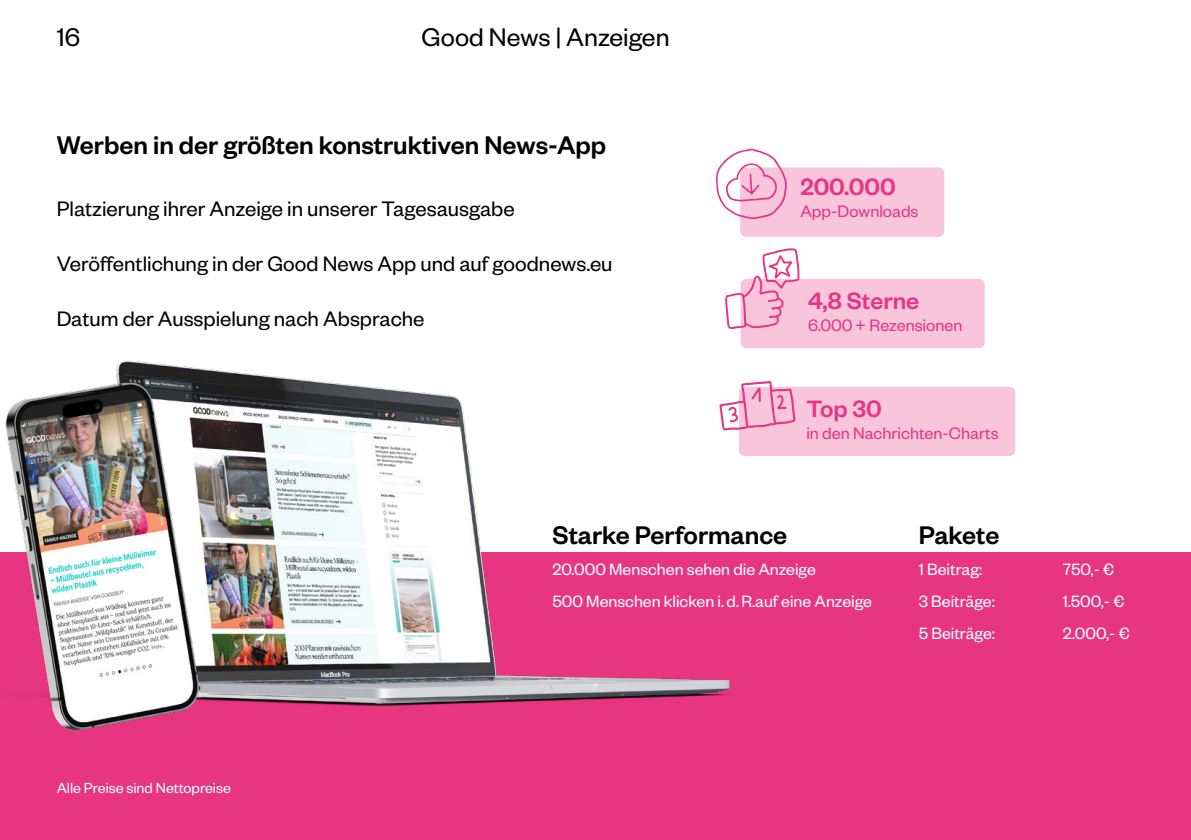
<style>
.page{position:relative;width:1191px;height:840px;background:#fff}
.page>*{position:absolute;margin:0;border:0;box-sizing:border-box;transform-origin:0 0}
.t1{font:500 28px "Founders Grotesk";color:#000}
.t2{font:28px "Founders Grotesk";color:#000}
.t3{font:500 26px "Founders Grotesk";color:#e73581}
.t4{font:23px "Founders Grotesk";color:#000}
.t5{font:18.2px "Founders Grotesk";color:#e73581}
.t6{font:18px/31.6px "Founders Grotesk";color:#fff}
.t7{font:16px "Founders Grotesk";color:#fff}
</style>
<div class="page">
<div style="left:0;top:552px;width:1191px;height:287px;background:#e73581"></div>
<div style="left:740px;top:279px;width:244px;height:69px;background:#f8c5da;border-radius:6px"></div>
<div style="left:739px;top:386px;width:276px;height:70px;background:#f8c5da;border-radius:6px"></div>
<img style="left:217px;top:233px;width:596px;height:473px">
<img style="left:5px;top:360px;width:212px;height:371px">
<div style="left:740px;top:167px;width:204px;height:69px;background:#f8c5da;border-radius:6px"></div>
<svg style="left:715px;top:148px;width:72px;height:71px"></svg>
<p class="t2" style="left:57px;top:20px;width:25px">16</p>
<p class="t2" style="left:421px;top:20px;width:249px">Good News | Anzeigen</p>
<p class="t1" style="left:57px;top:128px;width:551px">Werben in der größten konstruktiven News-App</p>
<p class="t4" style="left:57px;top:194px;width:459px">Platzierung ihrer Anzeige in unserer Tagesausgabe</p>
<p class="t4" style="left:57px;top:249px;width:557px">Veröffentlichung in der Good News App und auf goodnews.eu</p>
<p class="t4" style="left:57px;top:304px;width:369px">Datum der Ausspielung nach Absprache</p>
<p class="t3" style="left:800px;top:170px;width:97px">200.000</p>
<p class="t5" style="left:800px;top:200px;width:120px">App-Downloads</p>
<p class="t3" style="left:808px;top:285px;width:113px">4,8 Sterne</p>
<p class="t5" style="left:808px;top:314px;width:156px">6.000+ Rezensionen</p>
<p class="t3" style="left:806px;top:392px;width:77px">Top 30</p>
<p class="t5" style="left:806px;top:421px;width:194px">in den Nachrichten-Charts</p>
<p class="t7" style="left:57px;top:778px;width:176px">Alle Preise sind Nettopreise</p>
<p class="t1" style="left:552px;top:517px;width:236px">Starke Performance</p>
<p class="t6" style="left:552px;top:552px;width:321px">20.000 Menschen sehen die Anzeige<br>500 Menschen klicken i.d.R.auf eine Anzeige</p>
<p class="t1" style="left:918px;top:517px;width:82px">Pakete</p>
<p class="t6" style="left:918px;top:552px;width:65px">1 Beitrag:</p>
<p class="t6" style="left:1062px;top:552px;width:53px">750,- €</p>
<p class="t6" style="left:918px;top:584px;width:78px">3 Beiträge:</p>
<p class="t6" style="left:1062px;top:584px;width:63px">1.500,- €</p>
<p class="t6" style="left:918px;top:616px;width:78px">5 Beiträge:</p>
<p class="t6" style="left:1062px;top:616px;width:68px">2.000,- €</p>
</div>
